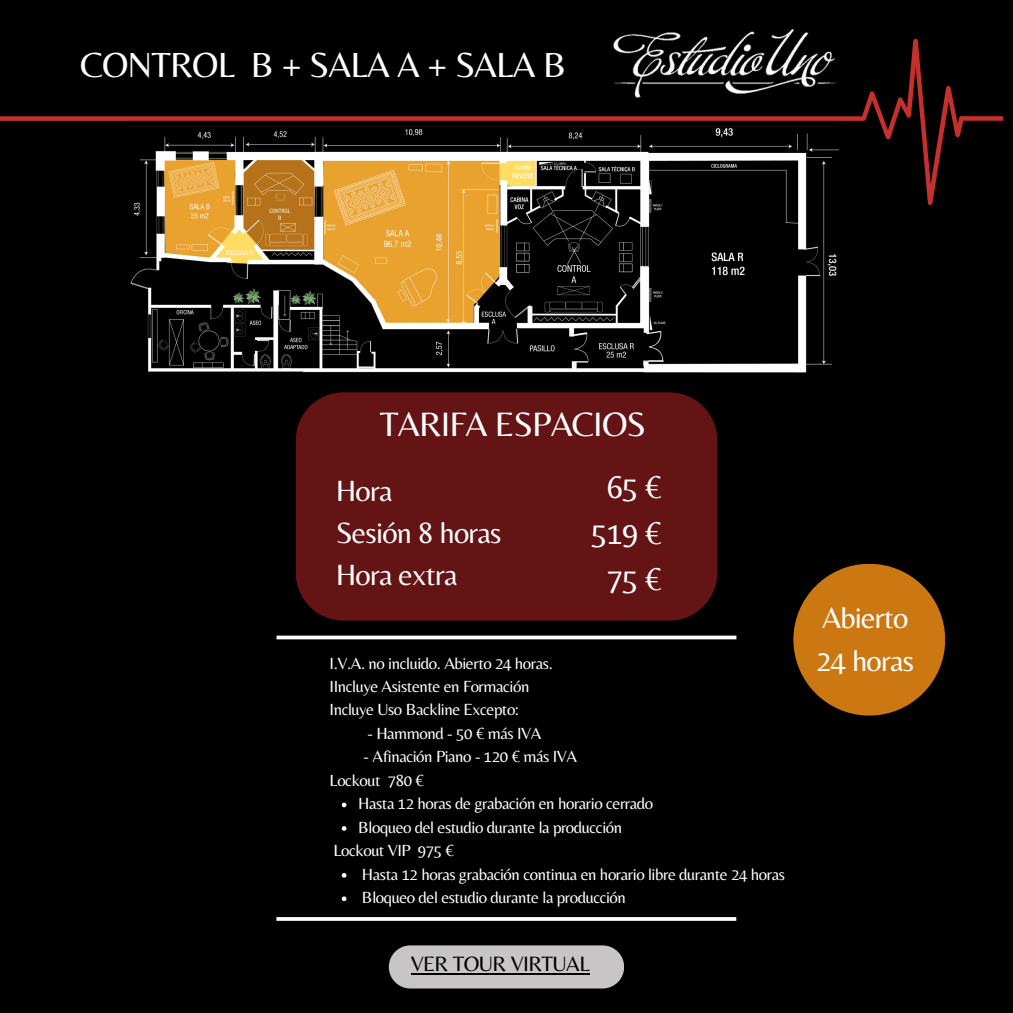
<style>
.page{position:relative;width:1013px;height:1013px;background:#fff}
.page>*{position:absolute;margin:0;border:0;box-sizing:border-box;transform-origin:0 0}
.t1{font:36.25px "Belleza";letter-spacing:-.025em;color:#fff}
.t2{font:35.25px "Belleza";letter-spacing:-.025em;color:#fff}
.t3{font:32.75px "Belleza";letter-spacing:-.025em;color:#fff}
.t4{font:30.5px "Belleza";letter-spacing:-.025em;color:#fff}
.t5{font:21.62px "Belleza";letter-spacing:-.025em;color:#000}
.t6{font:16.75px "Belleza";letter-spacing:-.025em;color:#fff}
</style>
<div class="page">
<div style="left:0;top:0;width:1012px;height:1012px;background:#000"></div>
<img style="left:617px;top:28px;width:192px;height:11px">
<svg style="left:0;top:39px;width:1003px;height:166px"></svg>
<div style="left:296px;top:392px;width:421px;height:228px;background:#641414"></div>
<hr style="left:276px;top:917px;width:460px;height:3px;background:#fff">
<svg style="left:276px;top:635px;width:460px;height:4px;background:#d7d7d7"></svg>
<div style="left:389px;top:945px;width:235px;height:43px;background:#c7c5c5;border-radius:22px"></div>
<hr style="left:410px;top:973px;width:179px;height:1px;background:#000">
<svg style="left:342px;top:802px;width:4px;height:5px"></svg>
<svg style="left:342px;top:826px;width:4px;height:4px"></svg>
<svg style="left:342px;top:873px;width:4px;height:4px"></svg>
<svg style="left:342px;top:896px;width:4px;height:5px"></svg>
<div style="left:793px;top:563px;width:152px;height:152px;background:#cb7812;border-radius:50%"></div>
<img style="left:128px;top:126px;width:710px;height:247px">
<p class="t1" style="left:80px;top:43px;width:487px">CONTROL B + SALA A + SALA B</p>
<p class="t2" style="left:380px;top:403px;width:268px">TARIFA ESPACIOS</p>
<p class="t4" style="left:336px;top:472px;width:58px">Hora</p>
<p class="t4" style="left:336px;top:514px;width:167px">Sesión 8 horas</p>
<p class="t4" style="left:336px;top:556px;width:123px">Hora extra</p>
<p class="t3" style="left:606px;top:467px;width:56px">65 €</p>
<p class="t3" style="left:591px;top:513px;width:72px">519 €</p>
<p class="t3" style="left:606px;top:559px;width:56px">75 €</p>
<p class="t6" style="left:329px;top:653px;width:225px">I.V.A. no incluido. Abierto 24 horas.</p>
<p class="t6" style="left:329px;top:676px;width:201px">IIncluye Asistente en Formación</p>
<p class="t6" style="left:329px;top:700px;width:190px">Incluye Uso Backline Excepto:</p>
<p class="t6" style="left:367px;top:723px;width:175px">- Hammond - 50 € más IVA</p>
<p class="t6" style="left:363px;top:746px;width:215px">- Afinación Piano - 120 € más IVA</p>
<p class="t6" style="left:329px;top:770px;width:96px">Lockout 780 €</p>
<p class="t6" style="left:358px;top:793px;width:296px">Hasta 12 horas de grabación en horario cerrado</p>
<p class="t6" style="left:358px;top:817px;width:265px">Bloqueo del estudio durante la producción</p>
<p class="t6" style="left:333px;top:840px;width:122px">Lockout VIP 975 €</p>
<p class="t6" style="left:362px;top:864px;width:424px">Hasta 12 horas grabación continua en horario libre durante 24 horas</p>
<p class="t6" style="left:362px;top:887px;width:265px">Bloqueo del estudio durante la producción</p>
<p class="t5" style="left:410px;top:951px;width:181px">VER TOUR VIRTUAL</p>
<p class="t4" style="left:822px;top:600px;width:88px">Abierto</p>
<p class="t4" style="left:816px;top:642px;width:99px">24 horas</p>
</div>
